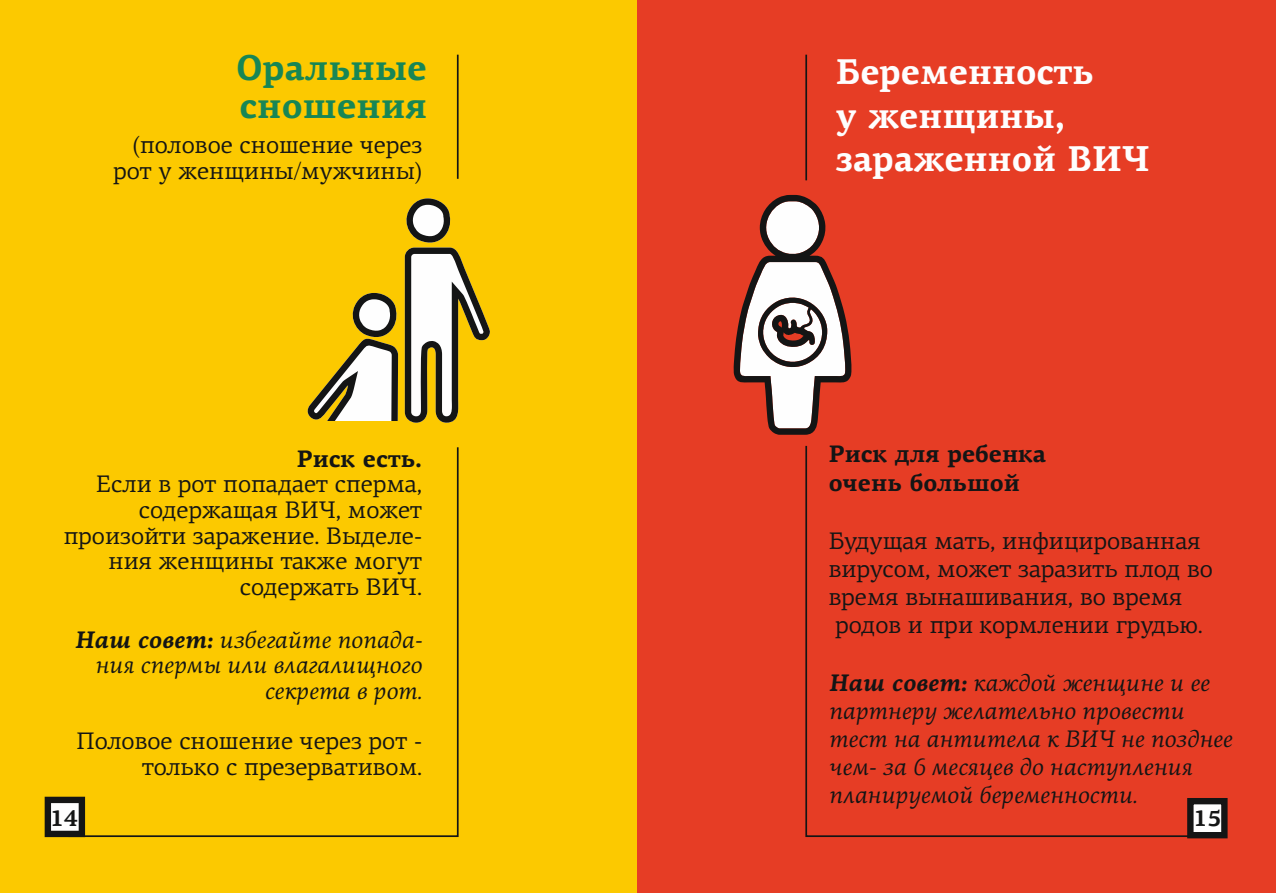
<style>
.page{position:relative;width:1276px;height:893px;background:#fff}
.page>*{position:absolute;margin:0;border:0;box-sizing:border-box;transform-origin:0 0}
.t1{font:700 36px/43.8px "PF Agora Serif Pro";color:#fefefe}
.t2{font:700 36px/38.1px "PF Agora Serif Pro";color:#178655}
.t3{font:24px/25.5px "PF Agora Serif Pro";color:#141515;text-align:right}
.t4{font:italic 24px/27.9px "PF Agora Serif Pro";color:#141515}
.t5{font:700 24px/29.1px "PF Agora Serif Pro";color:#141515}
.t6{font:700 22.5px "PF Agora Serif Pro";color:#141515}
.s1{font-weight:700}
</style>
<div class="page">
<div style="left:0;top:0;width:638px;height:893px;background:#fcc900"></div>
<div style="left:638px;top:0;width:638px;height:893px;background:#e63d25"></div>
<hr style="left:457px;top:55px;width:1px;height:124px;background:#141515">
<svg style="left:67px;top:447px;width:392px;height:391px"></svg>
<svg style="left:805px;top:445px;width:379px;height:392px"></svg>
<hr style="left:805px;top:55px;width:2px;height:125px;background:#141515">
<svg style="left:307px;top:198px;width:183px;height:225px"></svg>
<svg style="left:733px;top:195px;width:119px;height:240px"></svg>
<svg style="left:1184px;top:798px;width:44px;height:41px;background:#8a7b79"></svg>
<svg style="left:45px;top:797px;width:40px;height:40px;background:#838484"></svg>
<h1 class="t2" style="left:236px;top:52px;width:193px">Оральные сношения</h1>
<h1 class="t1" style="left:836px;top:53px;width:316px">Беременность<br>у женщины, зараженной ВИЧ</h1>
<p class="t3" style="left:113px;top:134px;width:310px">(половое сношение через рот у женщины/мужчины)</p>
<p class="t5" style="left:829px;top:441px;width:219px">Риск для ребенка очень большой</p>
<p class="t3" style="left:829px;top:528px;width:386px;line-height:28.2px;text-align:left">Будущая мать, инфицированная вирусом, может заразить плод во время вынашивания, во время родов и при кормлении грудью.</p>
<p class="t4" style="left:829px;top:671px;width:405px"><span class="s1">Наш совет:</span> каждой женщине и ее партнеру желательно провести тест на антитела к ВИЧ не позднее чем- за 6 месяцев до наступления планируемой беременности.</p>
<p class="t5" style="left:297px;top:446px;width:127px">Риск есть.</p>
<p class="t3" style="left:64px;top:474px;width:360px">Если в рот попадает сперма, содержащая ВИЧ, может произойти заражение. Выделе&shy;ния женщины также могут содержать ВИЧ.</p>
<p class="t4" style="left:75px;top:629px;width:349px;line-height:25.2px;text-align:right"><span class="s1">Наш совет:</span> избегайте попада&shy;ния спермы или влагалищного секрета в рот.</p>
<p class="t3" style="left:76px;top:730px;width:347px">Половое сношение через рот - только с презервативом.</p>
<p class="t6" style="left:50px;top:809px;width:29px">14</p>
<p class="t6" style="left:1193px;top:809px;width:29px">15</p>
</div>
